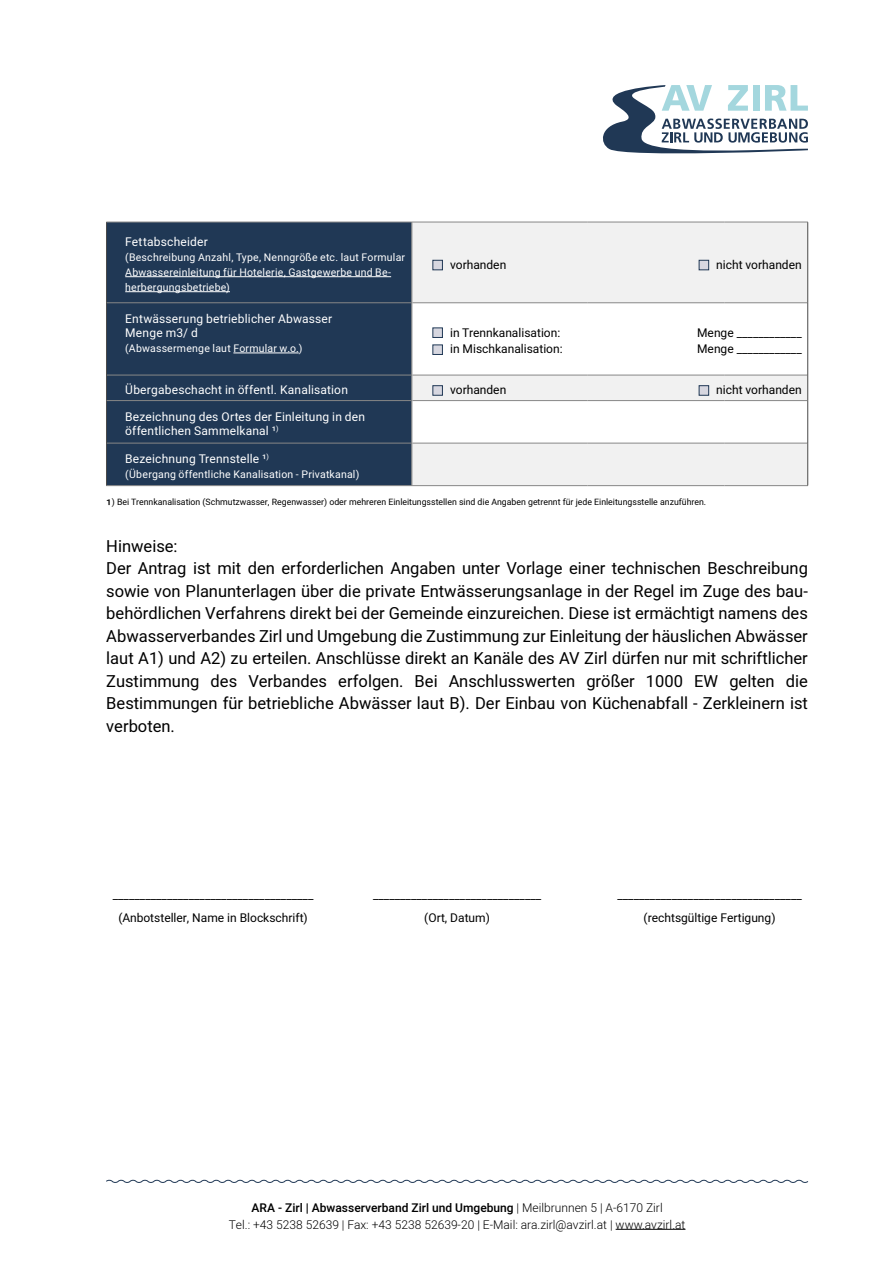
<style>
.page{position:relative;width:893px;height:1263px;background:#fff}
.page>*{position:absolute;margin:0;border:0;box-sizing:border-box;transform-origin:0 0}
.t1{font:16.5px/22.5px "Heebo";color:#000}
.t2{font:12px/22.5px "Heebo";color:#000;text-align:center}
.t3{font:12px/14.4px "Heebo";letter-spacing:.015em;color:#fff}
.t4{font:300 12px/16.5px "Heebo";color:#000;text-align:center}
.t5{font:10.5px/15px "Heebo";letter-spacing:.02em;color:#fff}
.t6{font:8.7px "Heebo";color:#000}
.s1{font-size:15px}
.s2{font-weight:500}
</style>
<div class="page">
<hr style="left:616px;top:1229px;width:69px;height:1px;background:#000">
<svg style="left:603px;top:85px;width:205px;height:68px"></svg>
<svg style="left:106px;top:1179px;width:703px;height:4px"></svg>
<div style="left:107px;top:223px;width:304px;height:262px;background:#203855"></div>
<div style="left:412px;top:223px;width:395px;height:262px;background:#f1f1f1"></div>
<svg style="left:412px;top:303px;width:395px;height:140px"></svg>
<hr style="left:106px;top:222px;width:306px;height:1px;background:#878787">
<hr style="left:412px;top:222px;width:176px;height:1px;background:#878787">
<hr style="left:588px;top:222px;width:137px;height:1px;background:#878787">
<hr style="left:725px;top:222px;width:83px;height:1px;background:#878787">
<hr style="left:107px;top:302px;width:304px;height:1px;background:#878787">
<hr style="left:412px;top:302px;width:176px;height:1px;background:#878787">
<hr style="left:588px;top:302px;width:137px;height:1px;background:#878787">
<hr style="left:725px;top:302px;width:82px;height:1px;background:#878787">
<hr style="left:107px;top:375px;width:304px;height:1px;background:#878787">
<hr style="left:412px;top:375px;width:176px;height:1px;background:#878787">
<hr style="left:588px;top:375px;width:137px;height:1px;background:#878787">
<hr style="left:725px;top:375px;width:82px;height:1px;background:#878787">
<hr style="left:107px;top:400px;width:304px;height:1px;background:#878787">
<hr style="left:412px;top:400px;width:176px;height:1px;background:#878787">
<hr style="left:588px;top:400px;width:137px;height:1px;background:#878787">
<hr style="left:725px;top:400px;width:82px;height:1px;background:#878787">
<hr style="left:107px;top:443px;width:304px;height:1px;background:#878787">
<hr style="left:412px;top:443px;width:176px;height:1px;background:#878787">
<hr style="left:588px;top:443px;width:137px;height:1px;background:#878787">
<hr style="left:725px;top:443px;width:82px;height:1px;background:#878787">
<hr style="left:106px;top:485px;width:306px;height:1px;background:#878787">
<hr style="left:412px;top:485px;width:176px;height:1px;background:#878787">
<hr style="left:588px;top:485px;width:137px;height:1px;background:#878787">
<hr style="left:725px;top:485px;width:83px;height:1px;background:#878787">
<hr style="left:106px;top:222px;width:1px;height:81px;background:#4a4a49">
<hr style="left:807px;top:222px;width:1px;height:81px;background:#4a4a49">
<hr style="left:106px;top:303px;width:1px;height:72px;background:#4a4a49">
<hr style="left:807px;top:303px;width:1px;height:72px;background:#4a4a49">
<svg style="left:106px;top:375px;width:1px;height:26px"></svg>
<svg style="left:807px;top:375px;width:1px;height:26px"></svg>
<hr style="left:106px;top:401px;width:1px;height:42px;background:#4a4a49">
<hr style="left:807px;top:401px;width:1px;height:42px;background:#4a4a49">
<hr style="left:106px;top:443px;width:1px;height:42px;background:#4a4a49">
<hr style="left:807px;top:443px;width:1px;height:42px;background:#4a4a49">
<hr style="left:411px;top:222px;width:1px;height:81px;background:#878787">
<hr style="left:411px;top:303px;width:1px;height:72px;background:#878787">
<svg style="left:411px;top:375px;width:1px;height:26px"></svg>
<hr style="left:411px;top:401px;width:1px;height:42px;background:#878787">
<hr style="left:411px;top:443px;width:1px;height:42px;background:#878787">
<hr style="left:125px;top:276px;width:266px;height:1px;background:#fff">
<hr style="left:125px;top:291px;width:105px;height:1px;background:#fff">
<hr style="left:233px;top:353px;width:66px;height:1px;background:#fff">
<div style="left:432px;top:260px;width:11px;height:10px;background:#d7d7e0;border:1px solid #203855"></div>
<div style="left:699px;top:260px;width:10px;height:10px;background:#d7d7e0;border:1px solid #203855"></div>
<div style="left:432px;top:327px;width:11px;height:11px;background:#d7d7e0;border:1px solid #203855"></div>
<div style="left:432px;top:344px;width:11px;height:11px;background:#d7d7e0;border:1px solid #203855"></div>
<div style="left:432px;top:385px;width:11px;height:11px;background:#d7d7e0;border:1px solid #203855"></div>
<div style="left:699px;top:385px;width:10px;height:11px;background:#d7d7e0;border:1px solid #203855"></div>
<p class="t3" style="left:125px;top:235px;width:84px">Fettabscheider</p>
<p class="t5" style="left:125px;top:250px;width:281px">(Beschreibung Anzahl, Type, Nenngröße etc. laut Formular<br>Abwassereinleitung für Hotelerie, Gastgewerbe und Be&shy;herbergungsbetriebe)</p>
<p class="t2" style="left:450px;top:253px;width:58px">vorhanden</p>
<p class="t2" style="left:716px;top:253px;width:87px">nicht vorhanden</p>
<p class="t3" style="left:125px;top:311px;width:208px">Entwässerung betrieblicher Abwasser<br>Menge m3/ d</p>
<p class="t5" style="left:125px;top:341px;width:179px">(Abwassermenge laut Formular w.o.)</p>
<p class="t2" style="left:450px;top:324px;width:114px;line-height:16.5px;text-align:left">in Trennkanalisation: in Mischkanalisation:</p>
<p class="t2" style="left:697px;top:324px;width:106px;line-height:16.5px;text-align:left">Menge ____________<br>Menge ____________</p>
<p class="t3" style="left:125px;top:383px;width:224px">Übergabeschacht in öffentl. Kanalisation</p>
<p class="t2" style="left:450px;top:379px;width:58px">vorhanden</p>
<p class="t2" style="left:716px;top:379px;width:87px">nicht vorhanden</p>
<p class="t3" style="left:125px;top:409px;width:241px">Bezeichnung des Ortes der Einleitung in den öffentlichen Sammelkanal ¹<sup>)</sup></p>
<p class="t3" style="left:125px;top:452px;width:145px">Bezeichnung Trennstelle ¹<sup>)</sup></p>
<p class="t5" style="left:125px;top:467px;width:236px">(Übergang öffentliche Kanalisation - Privatkanal)</p>
<p class="t6" style="left:106px;top:496px;width:601px"><span class="s1">¹</span>) Bei Trennkanalisation (Schmutzwasser, Regenwasser) oder mehreren Einleitungsstellen sind die Angaben getrennt für jede Einleitungsstelle anzuführen.</p>
<p class="t1" style="left:106px;top:535px;width:703px">Hinweise:<br>Der Antrag ist mit den erforderlichen Angaben unter Vorlage einer technischen Beschreibung sowie von Planunterlagen über die private Entwässerungsanlage in der Regel im Zuge des bau&shy;behördlichen Verfahrens direkt bei der Gemeinde einzureichen. Diese ist ermächtigt namens des Abwasserverbandes Zirl und Umgebung die Zustimmung zur Einleitung der häuslichen Abwässer laut A1) und A2) zu erteilen. Anschlüsse direkt an Kanäle des AV Zirl dürfen nur mit schriftlicher Zustimmung des Verbandes erfolgen. Bei Anschlusswerten größer 1000 EW gelten die Bestimmungen für betriebliche Abwässer laut B). Der Einbau von Küchenabfall - Zerkleinern ist verboten.</p>
<p class="t2" style="left:113px;top:884px;width:202px">_____________________________________ (Anbotsteller, Name in Blockschrift)</p>
<p class="t2" style="left:373px;top:884px;width:170px">_______________________________ (Ort, Datum)</p>
<p class="t2" style="left:617px;top:884px;width:186px">__________________________________ (rechtsgültige Fertigung)</p>
<p class="t4" style="left:229px;top:1199px;width:458px"><span class="s2">ARA - Zirl | Abwasserverband Zirl und Umgebung</span> | Meilbrunnen 5 | A-6170 Zirl<br>Tel.: +43 5238 52639 | Fax: +43 5238 52639-20 | E-Mail: ara.zirl@avzirl.at | www.avzirl.at</p>
</div>
